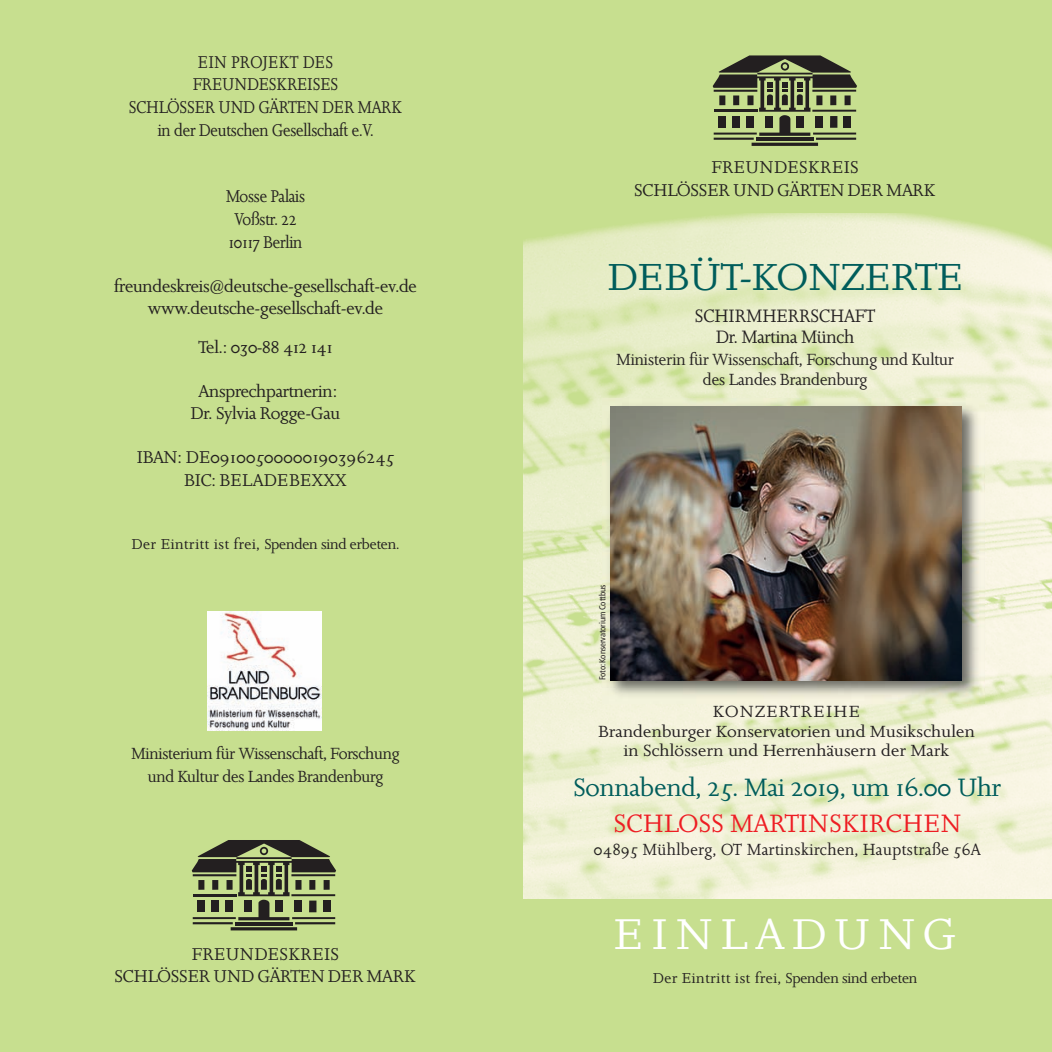
<style>
.page{position:relative;width:1052px;height:1052px;background:#fff}
.page>*{position:absolute;margin:0;border:0;box-sizing:border-box;transform-origin:0 0}
.t1{font:42px "Joanna BQ Roman Os F";letter-spacing:.2em;color:#fff;scale:1.05 1}
.t2{font:36.75px "Joanna BQ Roman Os F";letter-spacing:.02em;color:#005d5b;scale:1.05 1}
.t3{font:24.5px "Joanna BQ Roman Os F";color:#005d5b}
.t4{font:24.5px "Joanna BQ Roman Os F";letter-spacing:.045em;color:#ee1d23}
.t5{font:17.5px/20.1px "Joanna BQ Roman Os F";color:#231f20;text-align:center;scale:.96 1}
.t6{font:16.62px/22.8px "Joanna BQ Roman Os F";letter-spacing:-.01em;color:#231f20;text-align:center}
.t7{font:16.62px/22.8px "Joanna BQ Roman Os F";letter-spacing:.01em;color:#231f20;text-align:center;scale:.9 1}
.t8{font:16.62px/22.8px "Joanna BQ Roman Os F";letter-spacing:.03em;color:#231f20;text-align:center}
.t9{font:16.62px/22.8px "Joanna BQ Roman Os F";letter-spacing:.015em;color:#231f20;text-align:center}
.t10{font:16.62px/22.8px "Joanna BQ Roman Os F";letter-spacing:-.01em;color:#231f20;text-align:center;scale:.9 1}
.t11{font:15.75px/22.8px "Joanna BQ Roman Os F";letter-spacing:.005em;color:#231f20;text-align:center;scale:.96 1}
.t12{font:15.75px/19.2px "Joanna BQ Roman Os F";letter-spacing:.005em;color:#231f20;text-align:center;scale:1.05 1}
.t13{font:15.75px "Joanna BQ Roman Os F";letter-spacing:.035em;color:#231f20;scale:.96 1}
.t14{font:14px "Joanna BQ Roman Os F";letter-spacing:.01em;color:#231f20}
.t15{font:condensed 8.75px "Frutiger";letter-spacing:-.01em;color:#231f20}
</style>
<div class="page">
<div style="left:0;top:0;width:526px;height:905px;background:#c7df8f"></div>
<img style="left:523px;top:0;width:529px;height:900px">
<img style="left:602px;top:399px;width:382px;height:304px">
<img style="left:610px;top:407px;width:351px;height:273px">
<div style="left:627px;top:40px;width:396px;height:119px;background:#c7df8f"></div>
<hr style="left:713px;top:138px;width:40px;height:2px;background:#231f20">
<hr style="left:756px;top:138px;width:57px;height:3px;background:#231f20">
<hr style="left:816px;top:138px;width:40px;height:2px;background:#231f20">
<hr style="left:751px;top:143px;width:67px;height:3px;background:#231f20">
<svg style="left:712px;top:55px;width:145px;height:81px"></svg>
<div style="left:539px;top:155px;width:492px;height:58px;background:#c7df8f"></div>
<div style="left:0;top:900px;width:1052px;height:152px;background:#c7df8f"></div>
<hr style="left:193px;top:922px;width:40px;height:2px;background:#231f20">
<hr style="left:235px;top:922px;width:57px;height:3px;background:#231f20">
<hr style="left:295px;top:922px;width:40px;height:2px;background:#231f20">
<hr style="left:231px;top:927px;width:66px;height:3px;background:#231f20">
<svg style="left:192px;top:840px;width:144px;height:80px"></svg>
<img style="left:208px;top:611px;width:114px;height:119px">
<p class="t7" style="left:129px;top:52px;width:304px">EIN PROJEKT DES<br>FREUNDESKREISES<br>SCHLÖSSER UND GÄRTEN DER MARK in der Deutschen Gesellschaft e.V.</p>
<p class="t10" style="left:226px;top:187px;width:89px">Mosse Palais<br>Voßstr. 22<br>10117 Berlin</p>
<p class="t6" style="left:114px;top:276px;width:304px">freundeskreis@deutsche-gesellschaft-ev.de www.deutsche-gesellschaft-ev.de</p>
<p class="t6" style="left:198px;top:337px;width:136px">Tel.: 030-88 412 141</p>
<p class="t6" style="left:191px;top:381px;width:151px">Ansprechpartnerin:<br>Dr. Sylvia Rogge-Gau</p>
<p class="t9" style="left:137px;top:448px;width:258px">IBAN: DE09100500000190396245<br>BIC: BELADEBEXXX</p>
<p class="t14" style="left:132px;top:538px;width:269px">Der Eintritt ist frei, Spenden sind erbeten.</p>
<p class="t11" style="left:131px;top:744px;width:281px">Ministerium für Wissenschaft, Forschung und Kultur des Landes Brandenburg</p>
<p class="t8" style="left:115px;top:944px;width:303px">FREUNDESKREIS<br>SCHLÖSSER UND GÄRTEN DER MARK</p>
<p class="t8" style="left:634px;top:157px;width:303px">FREUNDESKREIS<br>SCHLÖSSER UND GÄRTEN DER MARK</p>
<h2 class="t2" style="left:608px;top:260px;width:339px">DEBÜT-KONZERTE</h2>
<p class="t5" style="left:695px;top:308px;width:189px">SCHIRMHERRSCHAFT<br>Dr. Martina Münch</p>
<p class="t11" style="left:616px;top:352px;width:353px;line-height:19.2px">Ministerin für Wissenschaft, Forschung und Kultur des Landes Brandenburg</p>
<p class="t15" style="left:599px;top:680px;width:97px;rotate:-90deg">Foto: Konservatorium Cottbus</p>
<p class="t12" style="left:598px;top:704px;width:360px">KONZERTREIHE<br>Brandenburger Konservatorien und Musikschulen in Schlössern und Herrenhäusern der Mark</p>
<h3 class="t3" style="left:574px;top:776px;width:429px">Sonnabend, 25. Mai 2019, um 16.00 Uhr</h3>
<h3 class="t4" style="left:614px;top:813px;width:348px">SCHLOSS MARTINSKIRCHEN</h3>
<p class="t13" style="left:594px;top:842px;width:405px">04895 Mühlberg, OT Martinskirchen, Hauptstraße 56A</p>
<h1 class="t1" style="left:614px;top:916px;width:327px">EINLADUNG</h1>
<p class="t14" style="left:653px;top:971px;width:266px">Der Eintritt ist frei, Spenden sind erbeten</p>
</div>
